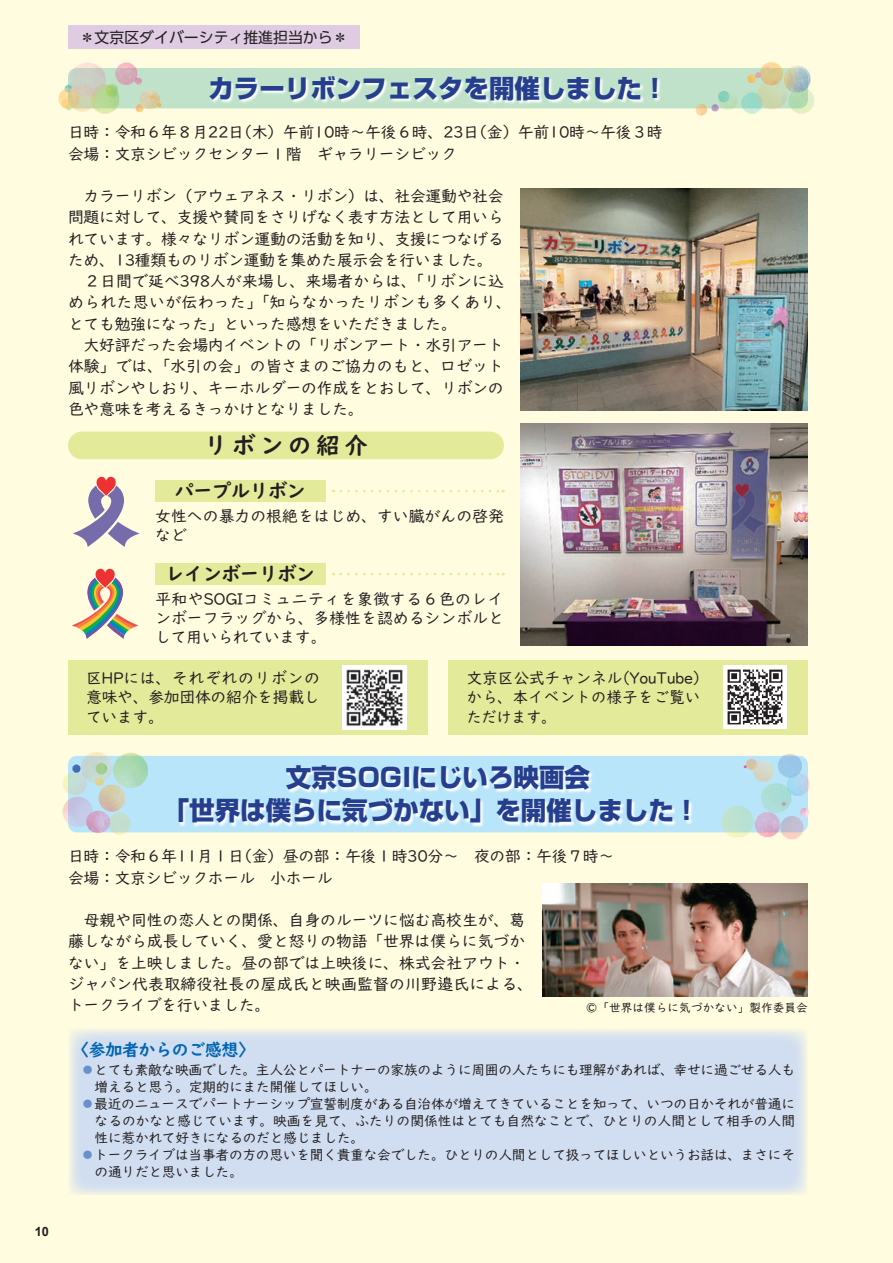
<style>
.page{position:relative;width:893px;height:1263px;background:#fffce0}
.page>*{position:absolute;margin:0;border:0;box-sizing:border-box;transform-origin:0 0}
.t1{font:800 25.5px/33px "Shin Go Pr 6 N";color:#253f8e;text-align:center}
.t2{font:700 23.4px "UD Digi Kyokasho Pro N";letter-spacing:.2em;color:#231f20}
.t3{font:700 19.2px "UD Digi Kyokasho Pro N";letter-spacing:-.025em;color:#231f20}
.t4{font:700 16.95px "UD Digi Kyokasho Pro N";letter-spacing:-.025em;color:#0166b3}
.t5{font:15.9px/21.3px "UD Digi Kyokasho Pro N";letter-spacing:-.025em;color:#231f20}
.t6{font:15.9px/19.2px "UD Digi Kyokasho Pro N";letter-spacing:-.005em;color:#231f20}
.t7{font:14.85px "UD Shin Go Pr 6";color:#231f20}
.t8{font:13.8px "UD Digi Kyokasho Pro N";letter-spacing:-.025em;color:#231f20}
.t9{font:13.8px "UD Digi Kyokasho Pro N";letter-spacing:-.005em;color:#231f20}
.t10{font:700 12.75px "Arial";color:#231f20}
.t11{font:11.7px "UD Digi Kyokasho Pro N";color:#231f20}
.s1{font-family:"Ryumin Pr 6 N";font-weight:300;color:#6990ca}
</style>
<div class="page">
<div style="left:68px;top:26px;width:291px;height:23px;background:#dfcce3"></div>
<svg style="left:438px;top:976px;width:15px;height:15px"></svg>
<img style="left:521px;top:188px;width:287px;height:222px">
<img style="left:542px;top:883px;width:266px;height:113px">
<img style="left:521px;top:423px;width:287px;height:222px">
<svg style="left:73px;top:477px;width:67px;height:70px"></svg>
<svg style="left:72px;top:569px;width:67px;height:70px"></svg>
<div style="left:68px;top:660px;width:359px;height:75px;background:#e3ea99"></div>
<div style="left:449px;top:660px;width:359px;height:75px;background:#e3ea99"></div>
<img style="left:342px;top:665px;width:64px;height:64px">
<img style="left:723px;top:665px;width:64px;height:64px">
<div style="left:68px;top:432px;width:436px;height:27px;background:#e3ea99;border-radius:14px"></div>
<div style="left:155px;top:563px;width:170px;height:22px;background:#e3ea99"></div>
<div style="left:155px;top:480px;width:170px;height:22px;background:#e3ea99"></div>
<svg style="left:341px;top:490px;width:163px;height:2px"></svg>
<svg style="left:341px;top:573px;width:163px;height:2px"></svg>
<div style="left:68px;top:1028px;width:740px;height:167px;background:#d1def1"></div>
<img style="left:58px;top:43px;width:756px;height:73px">
<img style="left:62px;top:752px;width:748px;height:87px">
<svg style="left:209px;top:76px;width:452px;height:29px;background:#d4ebdb"></svg>
<svg style="left:179px;top:765px;width:514px;height:62px;background:#ceecfb"></svg>
<p class="t10" style="left:35px;top:1223px;width:16px">10</p>
<p class="t7" style="left:80px;top:25px;width:269px">＊文京区ダイバーシティ推進担当から＊</p>
<h1 class="t1" style="left:208px;top:71px;width:461px">カラーリボンフェスタを開催しました！</h1>
<p class="t5" style="left:68px;top:121px;width:596px">日時：令和６年８月22日（木）午前10時～午後６時、23日（金）午前10時～午後３時会場：文京シビックセンター１階　ギャラリーシビック</p>
<p class="t5" style="left:68px;top:185px;width:445px">　カラーリボン（アウェアネス・リボン）は、社会運動や社会問題に対して、支援や賛同をさりげなく表す方法として用いられています。様々なリボン運動の活動を知り、支援につなげるため、13種類ものリボン運動を集めた展示会を行いました。　２日間で延べ398人が来場し、来場者からは、「リボンに込められた思いが伝わった」「知らなかったリボンも多くあり、とても勉強になった」といった感想をいただきました。<br>　大好評だった会場内イベントの「リボンアート・水引アート体験」では、「水引の会」の皆さまのご協力のもと、ロゼット風リボンやしおり、キーホルダーの作成をとおして、リボンの色や意味を考えるきっかけとなりました。</p>
<h2 class="t2" style="left:204px;top:426px;width:165px">リボンの紹介</h2>
<p class="t3" style="left:175px;top:475px;width:133px">パープルリボン</p>
<p class="t6" style="left:155px;top:506px;width:350px">女性への暴力の根絶をはじめ、すい臓がんの啓発など</p>
<p class="t3" style="left:165px;top:558px;width:151px">レインボーリボン</p>
<p class="t5" style="left:155px;top:589px;width:350px;line-height:19.2px;text-align:justify">平和やSOGIコミュニティを象徴する６色のレインボーフラッグから、多様性を認めるシンボルとして用いられています。</p>
<p class="t5" style="left:86px;top:668px;width:235px;line-height:19.2px;text-align:justify">区HPには、それぞれのリボンの意味や、参加団体の紹介を掲載しています。</p>
<p class="t5" style="left:467px;top:668px;width:243px;line-height:19.2px">文京区公式チャンネル（YouTube）から、本イベントの様子をご覧いただけます。</p>
<h1 class="t1" style="left:164px;top:761px;width:537px">文京SOGIにじいろ映画会<br>「世界は僕らに気づかない」を開催しました！</h1>
<p class="t5" style="left:68px;top:845px;width:548px">日時：令和６年11月１日（金）昼の部：午後１時30分～　夜の部：午後７時～会場：文京シビックホール　小ホール</p>
<p class="t5" style="left:68px;top:909px;width:467px">　母親や同性の恋人との関係、自身のルーツに悩む高校生が、葛藤しながら成長していく、愛と怒りの物語「世界は僕らに気づかない」を上映しました。昼の部では上映後に、株式会社アウト・ジャパン代表取締役社長の屋成氏と映画監督の川野 氏による、トークライブを行いました。</p>
<p class="t11" style="left:586px;top:997px;width:224px">©「世界は僕らに気づかない」製作委員会</p>
<p class="t4" style="left:72px;top:1035px;width:184px">〈参加者からのご感想〉</p>
<p class="t8" style="left:81px;top:1058px;width:716px"><span class="s1">⃝</span>とても素敵な映画でした。主人公とパートナーの家族のように周囲の人たちにも理解があれば、幸せに過ごせる人も</p>
<p class="t8" style="left:95px;top:1075px;width:285px">増えると思う。定期的にまた開催してほしい。</p>
<p class="t8" style="left:81px;top:1092px;width:716px"><span class="s1">⃝</span>最近のニュースでパートナーシップ宣誓制度がある自治体が増えてきていることを知って、いつの日かそれが普通に</p>
<p class="t9" style="left:95px;top:1109px;width:702px">なるのかなと感じています。映画を見て、ふたりの関係性はとても自然なことで、ひとりの人間として相手の人間</p>
<p class="t8" style="left:95px;top:1126px;width:271px">性に惹かれて好きになるのだと感じました。</p>
<p class="t8" style="left:81px;top:1143px;width:716px"><span class="s1">⃝</span>トークライブは当事者の方の思いを聞く貴重な会でした。ひとりの人間として扱ってほしいというお話は、まさにそ</p>
<p class="t8" style="left:95px;top:1160px;width:150px">の通りだと思いました。</p>
</div>
